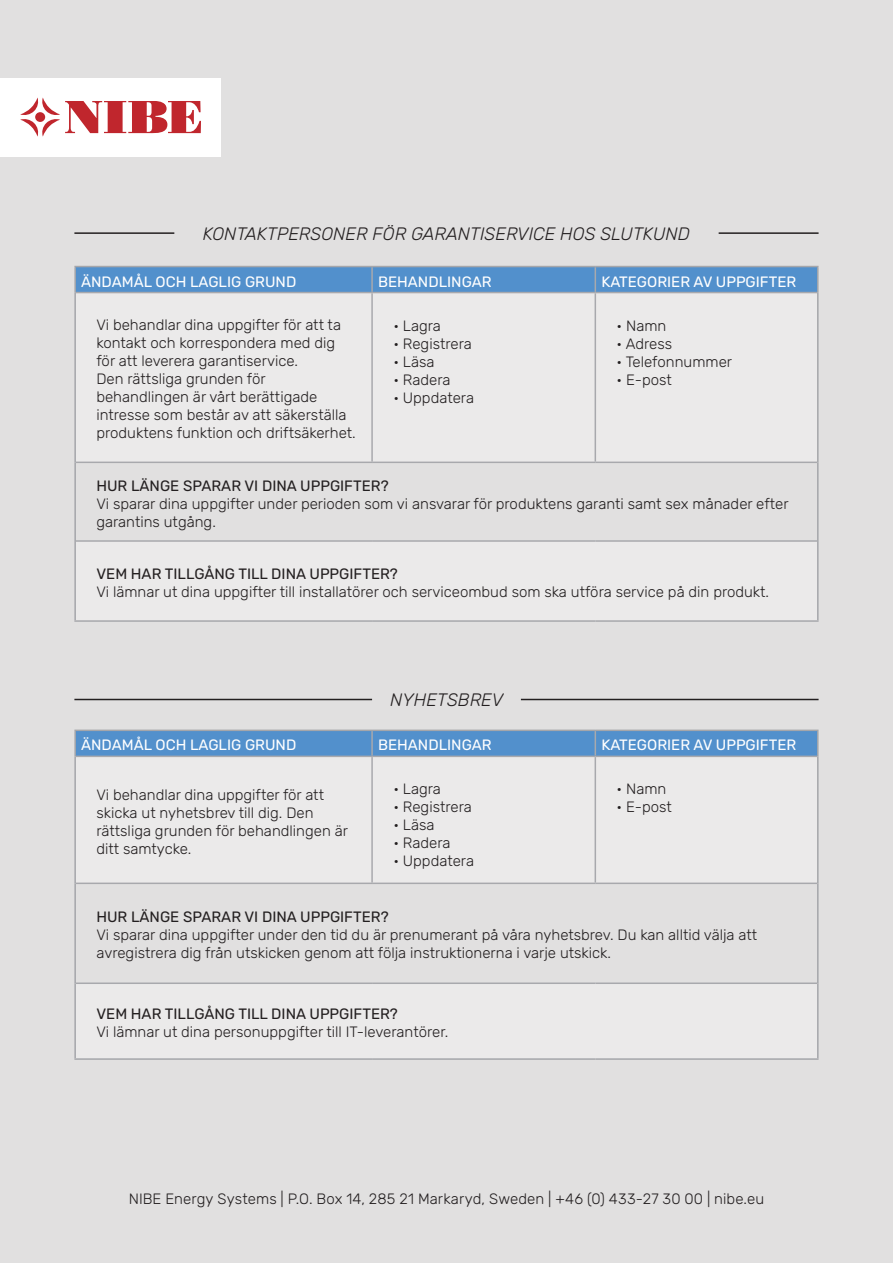
<style>
.page{position:relative;width:893px;height:1263px;background:#e1e0e0}
.page>*{position:absolute;margin:0;border:0;box-sizing:border-box;transform-origin:0 0}
.t1{font:italic 300 18px "Rubik";color:#231f20}
.t2{font:300 15px/18px "Rubik";color:#231f20}
.t3{font:15px "Rubik";color:#231f20}
.t4{font:15px "Rubik";color:#fff}
</style>
<div class="page">
<div style="left:2px;top:78px;width:219px;height:78px;background:#fff"></div>
<svg style="left:20px;top:98px;width:181px;height:39px"></svg>
<div style="left:76px;top:293px;width:741px;height:169px;background:#ebeaea"></div>
<div style="left:75px;top:541px;width:743px;height:80px;background:#ebeaea"></div>
<hr style="left:74px;top:266px;width:298px;height:1px;background:#a5a6aa">
<hr style="left:74px;top:267px;width:2px;height:26px;background:#a5a6aa">
<hr style="left:595px;top:266px;width:224px;height:1px;background:#a5a6aa">
<hr style="left:817px;top:267px;width:2px;height:26px;background:#a5a6aa">
<hr style="left:74px;top:293px;width:2px;height:169px;background:#a5a6aa">
<hr style="left:817px;top:293px;width:2px;height:169px;background:#a5a6aa">
<hr style="left:74px;top:462px;width:2px;height:79px;background:#a5a6aa">
<hr style="left:74px;top:541px;width:2px;height:79px;background:#a5a6aa">
<hr style="left:74px;top:620px;width:298px;height:2px;background:#a5a6aa">
<hr style="left:372px;top:620px;width:223px;height:2px;background:#a5a6aa">
<hr style="left:595px;top:620px;width:224px;height:2px;background:#a5a6aa">
<svg style="left:75px;top:266px;width:743px;height:27px;background:#5791c9"></svg>
<hr style="left:76px;top:292px;width:296px;height:1px;background:#a8a9ad">
<hr style="left:372px;top:292px;width:223px;height:1px;background:#a8a9ad">
<hr style="left:371px;top:293px;width:2px;height:169px;background:#a8a9ad">
<hr style="left:595px;top:292px;width:222px;height:1px;background:#a8a9ad">
<hr style="left:595px;top:293px;width:1px;height:169px;background:#a8a9ad">
<hr style="left:76px;top:462px;width:296px;height:1px;background:#a8a9ad">
<hr style="left:372px;top:462px;width:223px;height:1px;background:#a8a9ad">
<hr style="left:595px;top:462px;width:222px;height:1px;background:#a8a9ad">
<hr style="left:76px;top:540px;width:296px;height:2px;background:#a8a9ad">
<hr style="left:372px;top:540px;width:223px;height:2px;background:#a8a9ad">
<hr style="left:595px;top:540px;width:222px;height:2px;background:#a8a9ad">
<hr style="left:817px;top:462px;width:2px;height:79px;background:#a5a6aa">
<hr style="left:817px;top:541px;width:2px;height:79px;background:#a5a6aa">
<div style="left:75px;top:983px;width:743px;height:76px;background:#ebeaea"></div>
<hr style="left:74px;top:729px;width:298px;height:2px;background:#a5a6aa">
<hr style="left:74px;top:731px;width:2px;height:25px;background:#a5a6aa">
<hr style="left:372px;top:729px;width:223px;height:2px;background:#a5a6aa">
<hr style="left:595px;top:729px;width:224px;height:2px;background:#a5a6aa">
<hr style="left:817px;top:731px;width:2px;height:25px;background:#a5a6aa">
<hr style="left:74px;top:756px;width:2px;height:127px;background:#a5a6aa">
<hr style="left:817px;top:756px;width:2px;height:127px;background:#a5a6aa">
<hr style="left:74px;top:883px;width:2px;height:100px;background:#a5a6aa">
<hr style="left:74px;top:983px;width:2px;height:75px;background:#a5a6aa">
<hr style="left:74px;top:1058px;width:298px;height:2px;background:#a5a6aa">
<hr style="left:372px;top:1058px;width:223px;height:2px;background:#a5a6aa">
<hr style="left:595px;top:1058px;width:224px;height:2px;background:#a5a6aa">
<div style="left:76px;top:731px;width:741px;height:25px;background:#5290cc"></div>
<hr style="left:76px;top:756px;width:296px;height:1px;background:#a8a9ad">
<hr style="left:372px;top:756px;width:223px;height:1px;background:#a8a9ad">
<hr style="left:371px;top:757px;width:2px;height:125px;background:#a8a9ad">
<hr style="left:595px;top:756px;width:222px;height:1px;background:#a8a9ad">
<hr style="left:595px;top:757px;width:1px;height:125px;background:#a8a9ad">
<hr style="left:76px;top:882px;width:296px;height:2px;background:#a8a9ad">
<hr style="left:372px;top:882px;width:223px;height:2px;background:#a8a9ad">
<hr style="left:595px;top:882px;width:222px;height:2px;background:#a8a9ad">
<hr style="left:76px;top:982px;width:296px;height:2px;background:#a8a9ad">
<hr style="left:372px;top:982px;width:223px;height:2px;background:#a8a9ad">
<hr style="left:595px;top:982px;width:222px;height:2px;background:#a8a9ad">
<hr style="left:817px;top:883px;width:2px;height:100px;background:#a5a6aa">
<hr style="left:817px;top:983px;width:2px;height:75px;background:#a5a6aa">
<hr style="left:74px;top:232px;width:100px;height:2px;background:#231f20">
<hr style="left:74px;top:699px;width:298px;height:1px;background:#231f20">
<hr style="left:521px;top:699px;width:298px;height:1px;background:#231f20">
<hr style="left:719px;top:232px;width:100px;height:2px;background:#231f20">
<p class="t1" style="left:203px;top:224px;width:489px">KONTAKTPERSONER FÖR GARANTISERVICE HOS SLUTKUND</p>
<p class="t4" style="left:81px;top:273px;width:217px">ÄNDAMÅL OCH LAGLIG GRUND</p>
<p class="t4" style="left:378px;top:273px;width:115px">BEHANDLINGAR</p>
<p class="t4" style="left:601px;top:273px;width:196px">KATEGORIER AV UPPGIFTER</p>
<p class="t2" style="left:96px;top:317px;width:246px">Vi behandlar dina uppgifter för att ta</p>
<p class="t2" style="left:96px;top:335px;width:240px">kontakt och korrespondera med dig</p>
<p class="t2" style="left:96px;top:353px;width:203px">för att leverera garantiservice.</p>
<p class="t2" style="left:96px;top:371px;width:171px">Den rättsliga grunden för</p>
<p class="t2" style="left:96px;top:389px;width:222px">behandlingen är vårt berättigade</p>
<p class="t2" style="left:96px;top:407px;width:252px">intresse som består av att säkerställa</p>
<p class="t2" style="left:96px;top:425px;width:261px">produktens funktion och driftsäkerhet.</p>
<p class="t2" style="left:393px;top:317px;width:49px">• Lagra</p>
<p class="t2" style="left:393px;top:335px;width:80px">• Registrera</p>
<p class="t2" style="left:393px;top:353px;width:43px">• Läsa</p>
<p class="t2" style="left:393px;top:371px;width:59px">• Radera</p>
<p class="t2" style="left:393px;top:389px;width:82px">• Uppdatera</p>
<p class="t2" style="left:617px;top:317px;width:51px">• Namn</p>
<p class="t2" style="left:617px;top:335px;width:57px">• Adress</p>
<p class="t2" style="left:617px;top:353px;width:117px">• Telefonnummer</p>
<p class="t2" style="left:617px;top:371px;width:57px">• E-post</p>
<p class="t3" style="left:96px;top:477px;width:294px">HUR LÄNGE SPARAR VI DINA UPPGIFTER?</p>
<p class="t2" style="left:96px;top:495px;width:694px">Vi sparar dina uppgifter under perioden som vi ansvarar för produktens garanti samt sex månader efter garantins utgång.</p>
<p class="t3" style="left:96px;top:565px;width:303px">VEM HAR TILLGÅNG TILL DINA UPPGIFTER?</p>
<p class="t2" style="left:96px;top:583px;width:674px">Vi lämnar ut dina uppgifter till installatörer och serviceombud som ska utföra service på din produkt.</p>
<p class="t1" style="left:390px;top:690px;width:114px">NYHETSBREV</p>
<p class="t4" style="left:81px;top:737px;width:217px">ÄNDAMÅL OCH LAGLIG GRUND</p>
<p class="t4" style="left:378px;top:737px;width:115px">BEHANDLINGAR</p>
<p class="t4" style="left:601px;top:737px;width:196px">KATEGORIER AV UPPGIFTER</p>
<p class="t2" style="left:96px;top:786px;width:229px">Vi behandlar dina uppgifter för att</p>
<p class="t2" style="left:96px;top:804px;width:219px">skicka ut nyhetsbrev till dig. Den</p>
<p class="t2" style="left:96px;top:822px;width:253px">rättsliga grunden för behandlingen är</p>
<p class="t2" style="left:96px;top:840px;width:96px">ditt samtycke.</p>
<p class="t2" style="left:393px;top:780px;width:49px">• Lagra</p>
<p class="t2" style="left:393px;top:798px;width:80px">• Registrera</p>
<p class="t2" style="left:393px;top:816px;width:43px">• Läsa</p>
<p class="t2" style="left:393px;top:834px;width:59px">• Radera</p>
<p class="t2" style="left:393px;top:852px;width:82px">• Uppdatera</p>
<p class="t2" style="left:617px;top:780px;width:51px">• Namn</p>
<p class="t2" style="left:617px;top:798px;width:57px">• E-post</p>
<p class="t3" style="left:96px;top:909px;width:294px">HUR LÄNGE SPARAR VI DINA UPPGIFTER?</p>
<p class="t2" style="left:96px;top:926px;width:662px">Vi sparar dina uppgifter under den tid du är prenumerant på våra nyhetsbrev. Du kan alltid välja att</p>
<p class="t2" style="left:96px;top:944px;width:516px">avregistrera dig från utskicken genom att följa instruktionerna i varje utskick.</p>
<p class="t3" style="left:96px;top:1005px;width:303px">VEM HAR TILLGÅNG TILL DINA UPPGIFTER?</p>
<p class="t2" style="left:96px;top:1023px;width:353px">Vi lämnar ut dina personuppgifter till IT-leverantörer.</p>
<p class="t2" style="left:129px;top:1190px;width:637px">NIBE Energy Systems | P.O. Box 14, 285 21 Markaryd, Sweden | +46 (0) 433-27 30 00 | nibe.eu</p>
</div>
